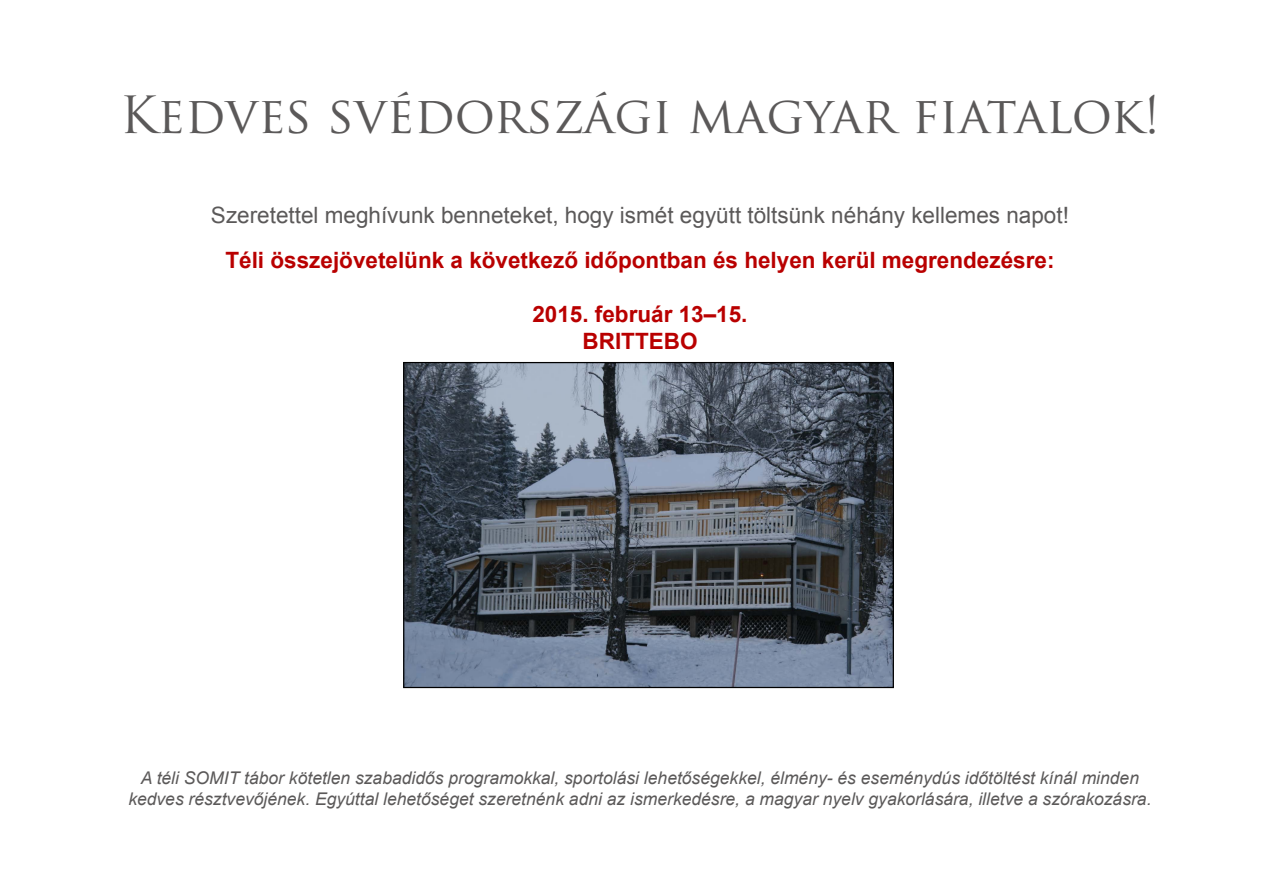
<style>
.page{position:relative;width:1280px;height:870px;background:#fff}
.page>*{position:absolute;margin:0;border:0;box-sizing:border-box;transform-origin:0 0}
.t1{font:50px "Trajan Pro";color:#5b5959}
.t2{font:700 22.5px/27px "Arial";color:#b90000;text-align:center}
.t3{font:22.5px "Arial";color:#5b5959}
.t4{font:italic 17.5px/21px "Arial";color:#5b5959;text-align:center}
</style>
<div class="page">
<img style="left:405px;top:364px;width:487px;height:322px">
<div style="left:403px;top:362px;width:491px;height:326px;border:1px solid #000"></div>
<h1 class="t1" style="left:120px;top:83px;width:1042px">Kedves svédországi magyar fiatalok!</h1>
<p class="t3" style="left:211px;top:200px;width:859px">Szeretettel meghívunk benneteket, hogy ismét együtt töltsünk néhány kellemes napot!</p>
<p class="t2" style="left:225px;top:247px;width:831px">Téli összejövetelünk a következő időpontban és helyen kerül megrendezésre:</p>
<p class="t2" style="left:532px;top:301px;width:217px">2015. február 13–15.<br>BRITTEBO</p>
<p class="t4" style="left:128px;top:768px;width:1025px">A téli SOMIT tábor kötetlen szabadidős programokkal, sportolási lehetőségekkel, élmény- és eseménydús időtöltést kínál minden kedves résztvevőjének. Egyúttal lehetőséget szeretnénk adni az ismerkedésre, a magyar nyelv gyakorlására, illetve a szórakozásra.</p>
</div>
